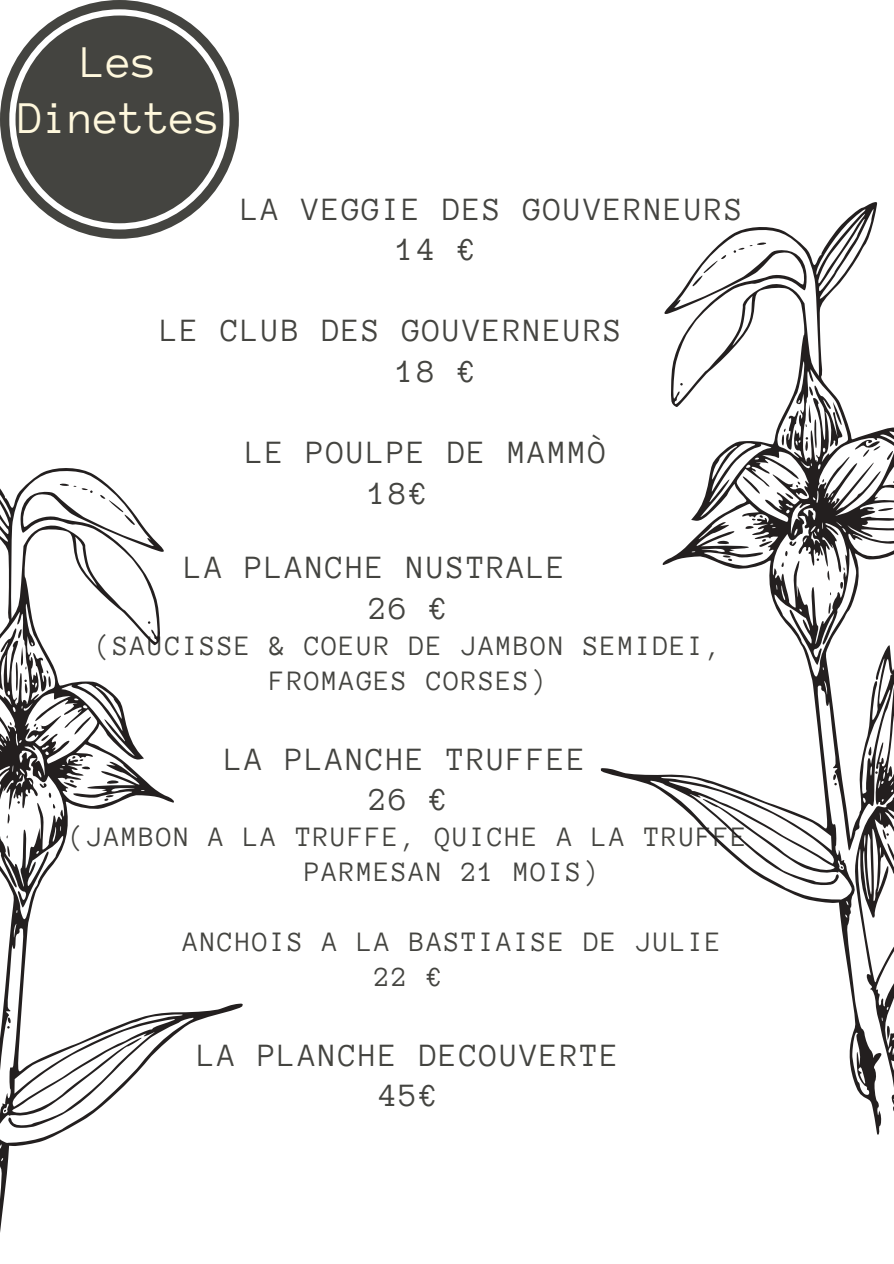
<style>
.page{position:relative;width:894px;height:1264px;background:#fff}
.page>*{position:absolute;margin:0;border:0;box-sizing:border-box;transform-origin:0 0}
.t1{font:46.35px/55.9px "Anonymous Pro";color:#fff8dd;text-align:center}
.t2{font:33.3px/40.5px "Anonymous Pro";letter-spacing:.06em;color:#444440}
.t3{font:28.8px/35px "Anonymous Pro";letter-spacing:.06em;color:#444440;text-align:center}
</style>
<div class="page">
<svg style="left:0;top:0;width:239px;height:239px"></svg>
<div style="left:16px;top:16px;width:207px;height:207px;background:#444440;border-radius:50%"></div>
<svg style="left:600px;top:202px;width:293px;height:933px"></svg>
<svg style="left:0;top:468px;width:243px;height:765px"></svg>
<p class="t1" style="left:18px;top:34px;width:204px">Les<br>Dinettes</p>
<p class="t2" style="left:397px;top:189px;width:347px;text-indent:-156px">LA VEGGIE DES GOUVERNEURS<br>14 €</p>
<p class="t2" style="left:397px;top:310px;width:226px;text-indent:-236px">LE CLUB DES GOUVERNEURS<br>18 €</p>
<p class="t2" style="left:246px;top:432px;width:362px">LE POULPE DE MAMMÒ</p>
<p class="t2" style="left:369px;top:473px;width:60px">18€</p>
<p class="t2" style="left:369px;top:547px;width:198px;text-indent:-184px">LA PLANCHE NUSTRALE<br>26 €</p>
<p class="t3" style="left:96px;top:628px;width:626px">(SAUCISSE &amp; COEUR DE JAMBON SEMIDEI,<br>FROMAGES CORSES)</p>
<p class="t2" style="left:225px;top:738px;width:362px;text-align:center">LA PLANCHE TRUFFEE<br>26 €</p>
<p class="t3" style="left:70px;top:819px;width:679px">(JAMBON A LA TRUFFE, QUICHE A LA TRUFFE</p>
<p class="t3" style="left:305px;top:854px;width:296px">PARMESAN 21 MOIS)</p>
<p class="t3" style="left:374px;top:924px;width:348px;text-align:left;text-indent:-191px">ANCHOIS A LA BASTIAISE DE JULIE<br>22 €</p>
<p class="t2" style="left:198px;top:1034px;width:422px">LA PLANCHE DECOUVERTE</p>
<p class="t2" style="left:379px;top:1075px;width:60px">45€</p>
</div>
